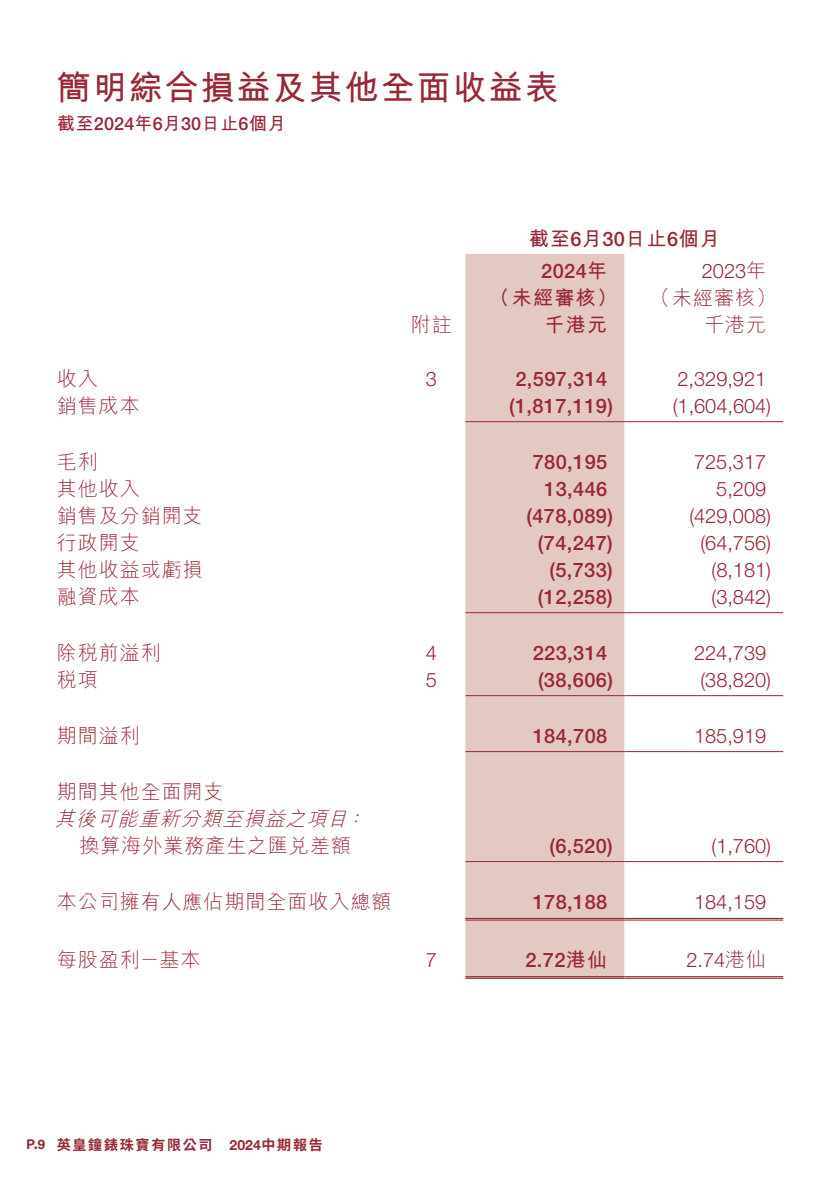
<style>
.page{position:relative;width:840px;height:1191px;background:#fff}
.page>*{position:absolute;margin:0;border:0;box-sizing:border-box;transform-origin:0 0}
.t1{font:700 34px "M Hei HK";letter-spacing:.06em;color:#982737}
.t2{font:300 20px "Helvetica Neue LT Std";color:#982737}
.t3{font:500 20px "Helvetica Neue LT Std";letter-spacing:.02em;color:#982737}
.t4{font:300 20px "M Hei HK";letter-spacing:.05em;color:#982737}
.t5{font:700 20px "M Hei HK";letter-spacing:.07em;color:#982737}
.t6{font:italic 300 20px "M Hei HK";color:#982737}
.t7{font:700 18px "M Hei HK";color:#982737}
.t8{font:700 14px "Source Han Sans TC";letter-spacing:.125em;color:#982737}
.s1{font-family:"Helvetica Neue LT Std";font-weight:500}
.s2{font-family:"M Hei HK";font-weight:700}
.s3{font-family:"M Hei HK"}
.s4{font-family:"Acumin Variable Concept";font-weight:400}
.s5{font-family:"Helvetica Neue"}
</style>
<div class="page">
<div style="left:465px;top:254px;width:159px;height:724px;background:#e4c9c2"></div>
<hr style="left:465px;top:421px;width:159px;height:1px;background:#982737">
<hr style="left:624px;top:421px;width:158px;height:1px;background:#982737">
<hr style="left:465px;top:612px;width:159px;height:1px;background:#982737">
<hr style="left:624px;top:612px;width:158px;height:1px;background:#982737">
<hr style="left:465px;top:695px;width:159px;height:1px;background:#982737">
<hr style="left:624px;top:695px;width:158px;height:1px;background:#982737">
<hr style="left:465px;top:751px;width:159px;height:1px;background:#982737">
<hr style="left:624px;top:751px;width:158px;height:1px;background:#982737">
<hr style="left:465px;top:861px;width:159px;height:1px;background:#982737">
<hr style="left:624px;top:861px;width:158px;height:1px;background:#982737">
<hr style="left:465px;top:918px;width:159px;height:1px;background:#982737">
<hr style="left:465px;top:919px;width:159px;height:1px;background:#982737">
<hr style="left:624px;top:918px;width:158px;height:1px;background:#982737">
<hr style="left:624px;top:919px;width:158px;height:1px;background:#982737">
<hr style="left:465px;top:976px;width:159px;height:1px;background:#982737">
<hr style="left:465px;top:978px;width:159px;height:1px;background:#982737">
<hr style="left:624px;top:976px;width:158px;height:1px;background:#982737">
<hr style="left:624px;top:978px;width:158px;height:1px;background:#982737">
<h1 class="t1" style="left:57px;top:63px;width:503px">簡明綜合損益及其他全面收益表</h1>
<p class="t7" style="left:57px;top:111px;width:230px">截至<span class="s1">2024</span>年<span class="s1">6</span>月<span class="s1">30</span>日止<span class="s1">6</span>個月</p>
<p class="t5" style="left:528px;top:224px;width:193px">截至<span class="s1">6</span>月<span class="s1">30</span>日止<span class="s1">6</span>個月</p>
<p class="t3" style="left:541px;top:259px;width:67px">2024<span class="s2">年</span></p>
<p class="t2" style="left:701px;top:259px;width:66px">2023<span class="s3">年</span></p>
<p class="t5" style="left:489px;top:283px;width:129px">（未經審核）</p>
<p class="t4" style="left:650px;top:288px;width:127px">（未經審核）</p>
<p class="t4" style="left:410px;top:315px;width:42px">附註</p>
<p class="t5" style="left:544px;top:310px;width:64px">千港元</p>
<p class="t4" style="left:703px;top:315px;width:63px">千港元</p>
<p class="t4" style="left:57px;top:369px;width:42px">收入</p>
<p class="t2" style="left:425px;top:367px;width:13px">3</p>
<p class="t3" style="left:515px;top:367px;width:93px">2,597,314</p>
<p class="t2" style="left:677px;top:367px;width:90px">2,329,921</p>
<p class="t4" style="left:57px;top:396px;width:84px">銷售成本</p>
<p class="t3" style="left:509px;top:394px;width:105px">(1,817,119)</p>
<p class="t2" style="left:672px;top:394px;width:100px">(1,604,604)</p>
<p class="t4" style="left:57px;top:452px;width:42px">毛利</p>
<p class="t3" style="left:532px;top:450px;width:76px">780,195</p>
<p class="t2" style="left:693px;top:450px;width:74px">725,317</p>
<p class="t4" style="left:57px;top:479px;width:84px">其他收入</p>
<p class="t3" style="left:544px;top:477px;width:64px">13,446</p>
<p class="t2" style="left:715px;top:477px;width:51px">5,209</p>
<p class="t4" style="left:57px;top:506px;width:147px">銷售及分銷開支</p>
<p class="t3" style="left:526px;top:504px;width:88px">(478,089)</p>
<p class="t2" style="left:689px;top:504px;width:83px">(429,008)</p>
<p class="t4" style="left:57px;top:533px;width:84px">行政開支</p>
<p class="t3" style="left:537px;top:531px;width:76px">(74,247)</p>
<p class="t2" style="left:700px;top:531px;width:72px">(64,756)</p>
<p class="t4" style="left:57px;top:560px;width:147px">其他收益或虧損</p>
<p class="t3" style="left:549px;top:558px;width:65px">(5,733)</p>
<p class="t2" style="left:711px;top:558px;width:61px">(8,181)</p>
<p class="t4" style="left:57px;top:587px;width:84px">融資成本</p>
<p class="t3" style="left:537px;top:585px;width:76px">(12,258)</p>
<p class="t2" style="left:711px;top:585px;width:61px">(3,842)</p>
<p class="t4" style="left:57px;top:643px;width:105px">除稅前溢利</p>
<p class="t2" style="left:425px;top:641px;width:13px">4</p>
<p class="t3" style="left:532px;top:641px;width:76px">223,314</p>
<p class="t2" style="left:693px;top:641px;width:74px">224,739</p>
<p class="t4" style="left:57px;top:670px;width:42px">稅項</p>
<p class="t2" style="left:425px;top:668px;width:13px">5</p>
<p class="t3" style="left:537px;top:668px;width:76px">(38,606)</p>
<p class="t2" style="left:700px;top:668px;width:72px">(38,820)</p>
<p class="t4" style="left:57px;top:725px;width:84px">期間溢利</p>
<p class="t3" style="left:532px;top:724px;width:76px">184,708</p>
<p class="t2" style="left:693px;top:724px;width:74px">185,919</p>
<p class="t4" style="left:57px;top:781px;width:168px">期間其他全面開支</p>
<p class="t6" style="left:55px;top:808px;width:317px">其後可能重新分類至損益之項目：</p>
<p class="t4" style="left:79px;top:835px;width:273px">換算海外業務產生之匯兌差額</p>
<p class="t3" style="left:549px;top:834px;width:65px">(6,520)</p>
<p class="t2" style="left:711px;top:834px;width:61px">(1,760)</p>
<p class="t4" style="left:57px;top:891px;width:336px">本公司擁有人應佔期間全面收入總額</p>
<p class="t3" style="left:532px;top:890px;width:76px">178,188</p>
<p class="t2" style="left:693px;top:890px;width:74px">184,159</p>
<p class="t4" style="left:57px;top:950px;width:145px">每股盈利－基本</p>
<p class="t2" style="left:425px;top:948px;width:13px">7</p>
<p class="t3" style="left:525px;top:948px;width:83px">2.72<span class="s2">港仙</span></p>
<p class="t2" style="left:686px;top:948px;width:81px">2.74<span class="s3">港仙</span></p>
<p class="t8" style="left:26px;top:1136px;width:298px"><span class="s4">P.9</span> 英皇鐘錶珠寶有限公司 <span class="s5">2024</span>中期報告</p>
</div>
